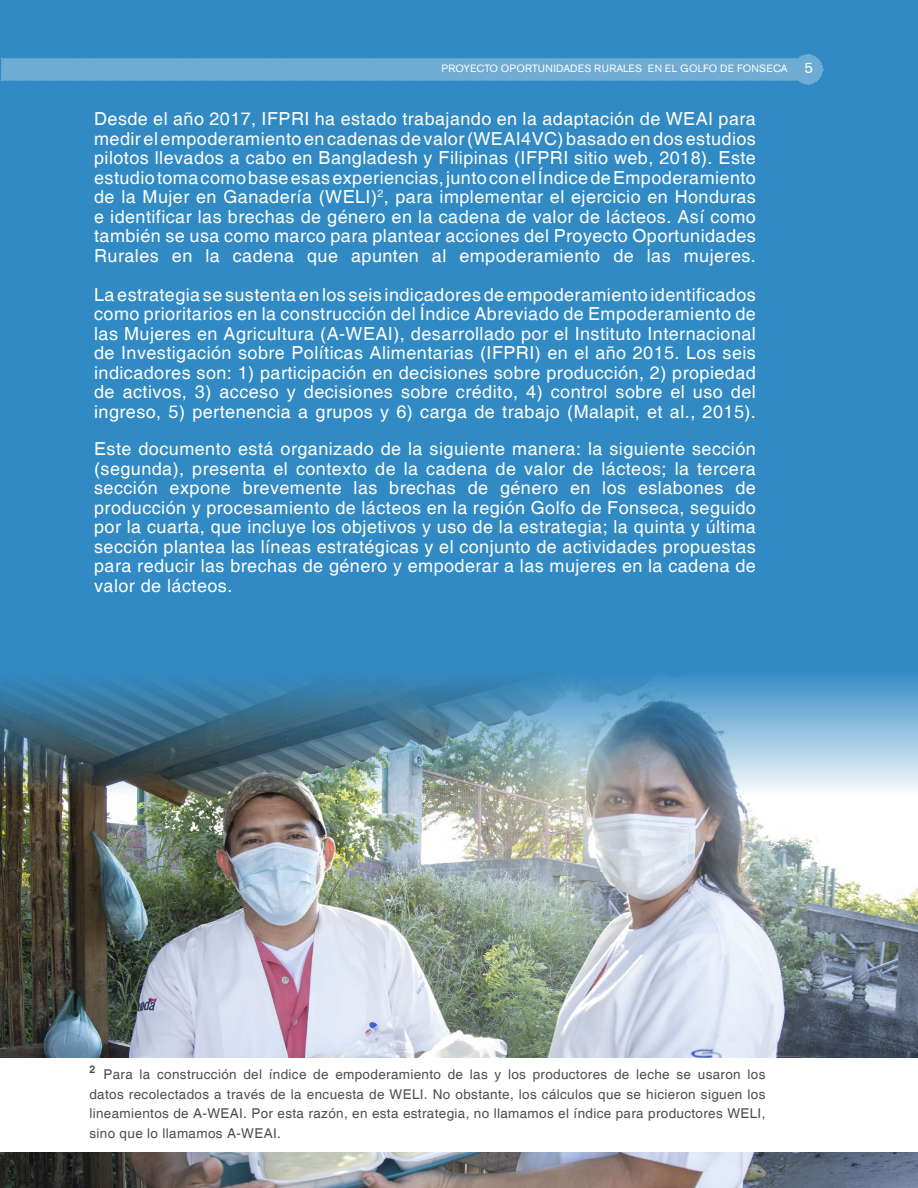
<style>
.page{position:relative;width:918px;height:1188px;background:#318ac3}
.page>*{position:absolute;margin:0;border:0;box-sizing:border-box;transform-origin:0 0}
.body_text{font:18px/19.5px "Helvetica";letter-spacing:.025em;color:#fff;text-align:justify}
.Pagination_Number_gr{font:15px "Akzidenz Grotesk BQ";color:#fff}
.body_text-2{font:13.5px/19.5px "Helvetica";letter-spacing:.025em;color:#4d4d4d;text-align:justify}
.Pagination_Text_righ{font:10.5px "Akzidenz Grotesk BQ";letter-spacing:.02em;color:#fff}
</style>
<div class="page">
<img style="left:0;top:676px;width:918px;height:512px">
<div style="left:0;top:1058px;width:918px;height:94px;background:#fff"></div>
<svg style="left:1px;top:54px;width:823px;height:31px"></svg>
<p class="Pagination_Text_righ" style="left:442px;top:63px;width:348px">PROYECTO OPORTUNIDADES RURALES EN EL GOLFO DE FONSECA</p>
<p class="Pagination_Number_gr" style="left:805px;top:59px;width:10px">5</p>
<p class="body_text" style="left:94px;top:110px;width:663px">Desde el año 2017, IFPRI ha estado trabajando en la adaptación de WEAI para medir el empoderamiento en cadenas de valor (WEAI4VC) basado en dos estudios pilotos llevados a cabo en Bangladesh y Filipinas (IFPRI sitio web, 2018). Este estudio toma como base esas experiencias, junto con el Índice de Empoderamiento de la Mujer en Ganadería (WELI)<sup>2</sup>, para implementar el ejercicio en Honduras e identificar las brechas de género en la cadena de valor de lácteos. Así como también se usa como marco para plantear acciones del Proyecto Oportunidades Rurales en la cadena que apunten al empoderamiento de las mujeres.</p>
<p class="body_text" style="left:94px;top:286px;width:663px">La estrategia se sustenta en los seis indicadores de empoderamiento identificados como prioritarios en la construcción del Índice Abreviado de Empoderamiento de las Mujeres en Agricultura (A-WEAI), desarrollado por el Instituto Internacional de Investigación sobre Políticas Alimentarias (IFPRI) en el año 2015. Los seis indicadores son: 1) participación en decisiones sobre producción, 2) propiedad de activos, 3) acceso y decisiones sobre crédito, 4) control sobre el uso del ingreso, 5) pertenencia a grupos y 6) carga de trabajo (Malapit, et al., 2015).</p>
<p class="body_text" style="left:94px;top:440px;width:663px">Este documento está organizado de la siguiente manera: la siguiente sección (segunda), presenta el contexto de la cadena de valor de lácteos; la tercera sección expone brevemente las brechas de género en los eslabones de producción y procesamiento de lácteos en la región Golfo de Fonseca, seguido por la cuarta, que incluye los objetivos y uso de la estrategia; la quinta y última sección plantea las líneas estratégicas y el conjunto de actividades propuestas para reducir las brechas de género y empoderar a las mujeres en la cadena de valor de lácteos.</p>
<p class="body_text-2" style="left:89px;top:1065px;width:678px"><sup>2</sup> Para la construcción del índice de empoderamiento de las y los productores de leche se usaron los datos recolectados a través de la encuesta de WELI. No obstante, los cálculos que se hicieron siguen los lineamientos de A-WEAI. Por esta razón, en esta estrategia, no llamamos el índice para productores WELI, sino que lo llamamos A-WEAI.</p>
</div>
